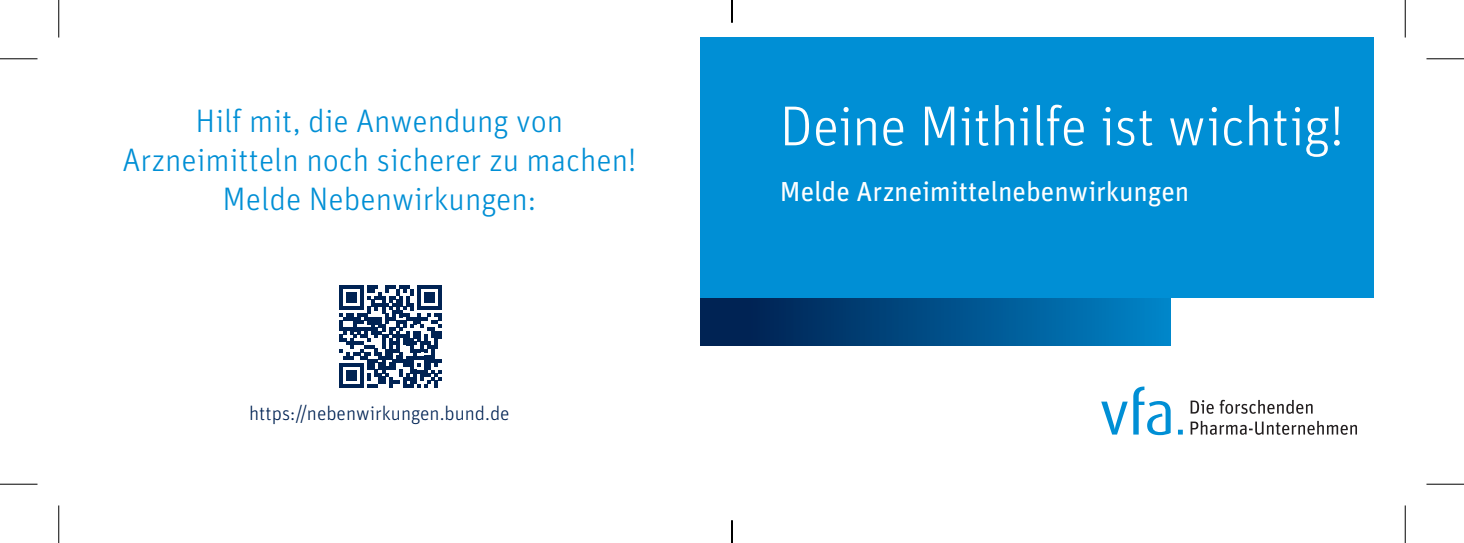
<style>
.page{position:relative;width:1464px;height:543px;background:#fff}
.page>*{position:absolute;margin:0;border:0;box-sizing:border-box;transform-origin:0 0}
.t1{font:300 56.25px "Unit OT";letter-spacing:-.015em;color:#fff}
.t2{font:300 32.5px/39px "Unit OT";color:#008fd5;text-align:center}
.t3{font:27.5px "Unit OT";letter-spacing:-.005em;color:#fff}
.t4{font:300 20px "Unit OT";color:#002354}
</style>
<div class="page">
<svg style="left:1191px;top:400px;width:23px;height:14px"></svg>
<svg style="left:1220px;top:400px;width:93px;height:14px"></svg>
<svg style="left:1191px;top:421px;width:166px;height:14px"></svg>
<svg style="left:1101px;top:386px;width:70px;height:49px"></svg>
<svg style="left:1178px;top:429px;width:5px;height:5px"></svg>
<div style="left:700px;top:38px;width:673px;height:260px;background:#008fd5"></div>
<div style="left:732px;top:298px;width:439px;height:48px;background:linear-gradient(to right,#001f4f,#0084c8)"></div>
<div style="left:700px;top:298px;width:32px;height:48px;background:#002354"></div>
<svg style="left:340px;top:285px;width:101px;height:102px"></svg>
<svg style="left:0;top:483px;width:38px;height:1px"></svg>
<svg style="left:1426px;top:483px;width:38px;height:1px"></svg>
<hr style="left:0;top:58px;width:38px;height:1px;background:#000">
<hr style="left:1426px;top:58px;width:38px;height:1px;background:#000">
<hr style="left:0;top:484px;width:38px;height:1px;background:#000">
<hr style="left:1426px;top:484px;width:38px;height:1px;background:#000">
<hr style="left:58px;top:0;width:1px;height:38px;background:#000">
<hr style="left:58px;top:505px;width:1px;height:38px;background:#000">
<hr style="left:1405px;top:0;width:1px;height:38px;background:#000">
<hr style="left:1405px;top:505px;width:1px;height:38px;background:#000">
<svg style="left:731px;top:0;width:1px;height:23px"></svg>
<svg style="left:731px;top:520px;width:1px;height:23px"></svg>
<svg style="left:732px;top:0;width:1px;height:23px"></svg>
<svg style="left:732px;top:520px;width:1px;height:23px"></svg>
<p class="t2" style="left:123px;top:102px;width:515px">Hilf mit, die Anwendung von<br>Arzneimitteln noch sicherer zu machen!<br>Melde Nebenwirkungen:</p>
<p class="t4" style="left:249px;top:401px;width:262px">https://nebenwirkungen.bund.de</p>
<h1 class="t1" style="left:780px;top:93px;width:566px">Deine Mithilfe ist wichtig!</h1>
<p class="t3" style="left:780px;top:174px;width:411px">Melde Arzneimittelnebenwirkungen</p>
</div>
